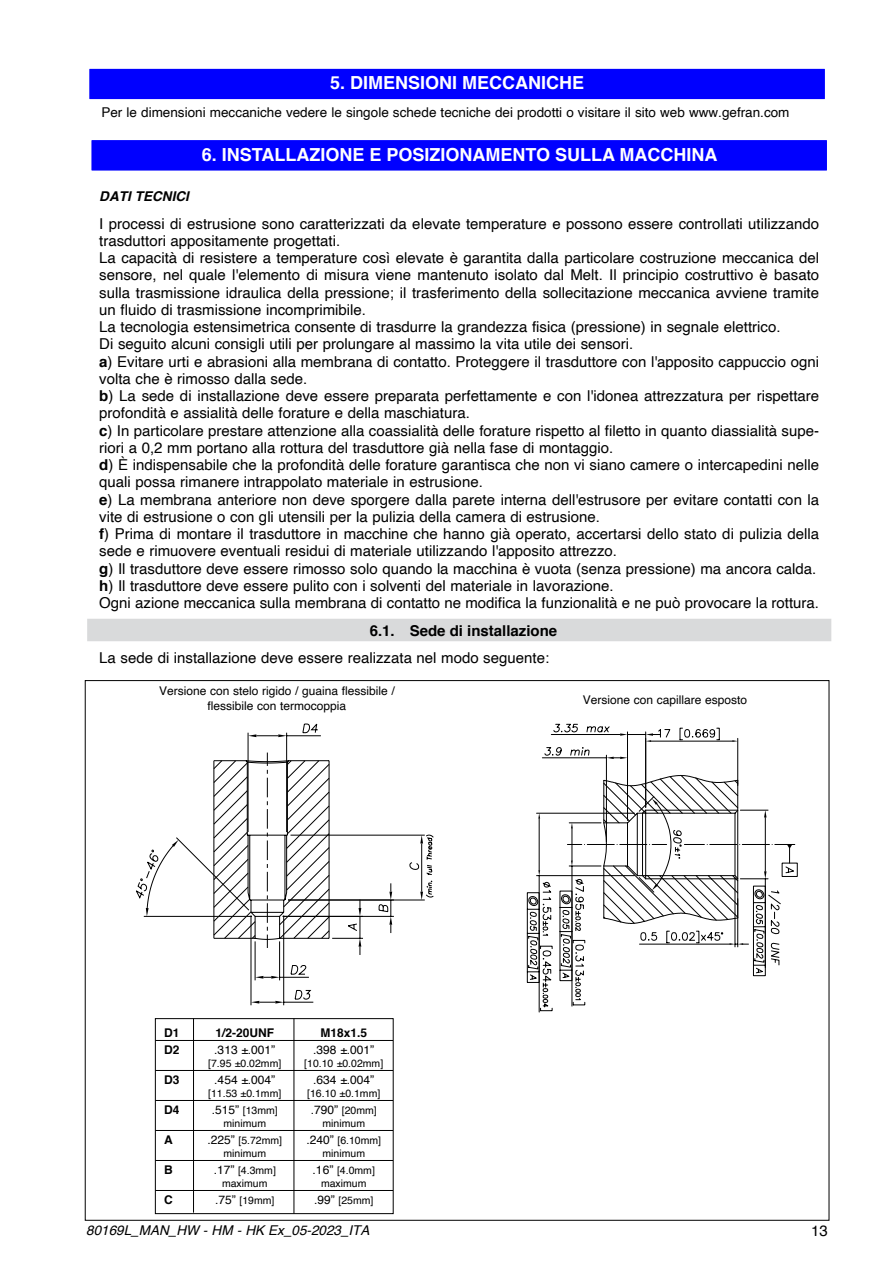
<style>
.page{position:relative;width:893px;height:1263px;background:#fff}
.page>*{position:absolute;margin:0;border:0;box-sizing:border-box;transform-origin:0 0}
.t1{font:700 18px "Helvetica";color:#fff}
.t2{font:15px/17.2px "Helvetica";color:#000}
.t3{font:700 15px "Helvetica";color:#000}
.t4{font:13.5px "Helvetica";color:#000}
.t5{font:italic 13.5px "Helvetica";color:#000}
.t6{font:italic 700 13.5px "Helvetica";color:#000}
.t7{font:12px/14.4px "Helvetica";color:#000;text-align:center}
.t8{font:700 12px "Helvetica";color:#000}
.t9{font:10.5px "Helvetica";color:#000}
.s1{font-weight:700}
.s2{font-size:12px}
</style>
<div class="page">
<hr style="left:155px;top:1040px;width:238px;height:1px;background:#000">
<hr style="left:155px;top:1070px;width:238px;height:1px;background:#000">
<hr style="left:155px;top:1100px;width:238px;height:1px;background:#000">
<hr style="left:155px;top:1130px;width:238px;height:1px;background:#000">
<hr style="left:155px;top:1160px;width:238px;height:1px;background:#000">
<hr style="left:155px;top:1190px;width:238px;height:1px;background:#000">
<div style="left:155px;top:1018px;width:238px;height:196px;border:1px solid #000"></div>
<hr style="left:294px;top:1018px;width:1px;height:195px;background:#000">
<hr style="left:193px;top:1018px;width:1px;height:194px;background:#000">
<div style="left:90px;top:69px;width:735px;height:30px;background:#00f"></div>
<svg style="left:527px;top:892px;width:9px;height:90px"></svg>
<svg style="left:536px;top:724px;width:261px;height:288px"></svg>
<hr style="left:248px;top:733px;width:1px;height:99px;background:#000">
<hr style="left:286px;top:733px;width:1px;height:99px;background:#000">
<hr style="left:287px;top:735px;width:34px;height:1px;background:#000">
<svg style="left:303px;top:724px;width:15px;height:9px"></svg>
<svg style="left:248px;top:734px;width:40px;height:3px"></svg>
<hr style="left:255px;top:941px;width:1px;height:39px;background:#000">
<hr style="left:279px;top:941px;width:1px;height:39px;background:#000">
<svg style="left:255px;top:965px;width:54px;height:14px"></svg>
<hr style="left:251px;top:915px;width:1px;height:90px;background:#000">
<hr style="left:283px;top:915px;width:1px;height:90px;background:#000">
<svg style="left:251px;top:990px;width:62px;height:13px"></svg>
<svg style="left:136px;top:752px;width:297px;height:203px"></svg>
<div style="left:92px;top:140px;width:735px;height:30px;background:#00f"></div>
<div style="left:87px;top:619px;width:744px;height:22px;background:#d9dadb"></div>
<p class="t1" style="left:330px;top:68px;width:256px">5. DIMENSIONI MECCANICHE</p>
<p class="t4" style="left:101px;top:102px;width:690px">Per le dimensioni meccaniche vedere le singole schede tecniche dei prodotti o visitare il sito web www.gefran.com</p>
<p class="t1" style="left:202px;top:140px;width:517px">6. INSTALLAZIONE E POSIZIONAMENTO SULLA MACCHINA</p>
<p class="t6" style="left:99px;top:187px;width:91px">DATI TECNICI</p>
<p class="t2" style="left:99px;top:215px;width:721px">I processi di estrusione sono caratterizzati da elevate temperature e possono essere controllati utilizzando trasduttori appositamente progettati.<br>La capacità di resistere a temperature così elevate è garantita dalla particolare costruzione meccanica del sensore, nel quale l'elemento di misura viene mantenuto isolato dal Melt. Il principio costruttivo è basato sulla trasmissione idraulica della pressione; il trasferimento della sollecitazione meccanica avviene tramite un fluido di trasmissione incomprimibile.<br>La tecnologia estensimetrica consente di trasdurre la grandezza fisica (pressione) in segnale elettrico.<br>Di seguito alcuni consigli utili per prolungare al massimo la vita utile dei sensori.<br><span class="s1">a</span>) Evitare urti e abrasioni alla membrana di contatto. Proteggere il trasduttore con l'apposito cappuccio ogni volta che è rimosso dalla sede.<br><span class="s1">b</span>) La sede di installazione deve essere preparata perfettamente e con l'idonea attrezzatura per rispettare profondità e assialità delle forature e della maschiatura.<br><span class="s1">c</span>) In particolare prestare attenzione alla coassialità delle forature rispetto al filetto in quanto diassialità supe&shy;riori a 0,2 mm portano alla rottura del trasduttore già nella fase di montaggio.<br><span class="s1">d</span>) È indispensabile che la profondità delle forature garantisca che non vi siano camere o intercapedini nelle quali possa rimanere intrappolato materiale in estrusione.<br><span class="s1">e</span>) La membrana anteriore non deve sporgere dalla parete interna dell'estrusore per evitare contatti con la vite di estrusione o con gli utensili per la pulizia della camera di estrusione.<br><span class="s1">f</span>) Prima di montare il trasduttore in macchine che hanno già operato, accertarsi dello stato di pulizia della sede e rimuovere eventuali residui di materiale utilizzando l'apposito attrezzo.<br><span class="s1">g</span>) Il trasduttore deve essere rimosso solo quando la macchina è vuota (senza pressione) ma ancora calda. <span class="s1">h</span>) Il trasduttore deve essere pulito con i solventi del materiale in lavorazione.<br>Ogni azione meccanica sulla membrana di contatto ne modifica la funzionalità e ne può provocare la rottura.</p>
<p class="t3" style="left:370px;top:619px;width:189px">6.1. Sede di installazione</p>
<p class="t2" style="left:99px;top:650px;width:451px">La sede di installazione deve essere realizzata nel modo seguente:</p>
<p class="t7" style="left:159px;top:684px;width:237px">Versione con stelo rigido / guaina flessibile / flessibile con termocoppia</p>
<p class="t7" style="left:583px;top:693px;width:166px">Versione con capillare esposto</p>
<p class="t8" style="left:164px;top:1023px;width:17px">D1</p>
<p class="t8" style="left:215px;top:1023px;width:60px">1/2-20UNF</p>
<p class="t8" style="left:320px;top:1023px;width:48px">M18x1.5</p>
<p class="t8" style="left:164px;top:1040px;width:17px">D2</p>
<p class="t7" style="left:214px;top:1043px;width:62px">.313 ±.001”</p>
<p class="t7" style="left:313px;top:1043px;width:62px">.398 ±.001”</p>
<p class="t9" style="left:208px;top:1055px;width:75px">[7.95 ±0.02mm]</p>
<p class="t9" style="left:304px;top:1055px;width:81px">[10.10 ±0.02mm]</p>
<p class="t8" style="left:164px;top:1070px;width:17px">D3</p>
<p class="t7" style="left:214px;top:1073px;width:62px">.454 ±.004”</p>
<p class="t7" style="left:313px;top:1073px;width:62px">.634 ±.004”</p>
<p class="t9" style="left:208px;top:1085px;width:75px">[11.53 ±0.1mm]</p>
<p class="t9" style="left:307px;top:1085px;width:75px">[16.10 ±0.1mm]</p>
<p class="t8" style="left:164px;top:1100px;width:17px">D4</p>
<p class="t9" style="left:212px;top:1102px;width:68px"><span class="s2">.515”</span> [13mm]</p>
<p class="t9" style="left:311px;top:1102px;width:68px"><span class="s2">.790”</span> [20mm]</p>
<p class="t9" style="left:223px;top:1115px;width:44px">minimum</p>
<p class="t9" style="left:322px;top:1115px;width:44px">minimum</p>
<p class="t8" style="left:164px;top:1130px;width:10px">A</p>
<p class="t9" style="left:207px;top:1132px;width:76px"><span class="s2">.225”</span> [5.72mm]</p>
<p class="t9" style="left:306px;top:1132px;width:76px"><span class="s2">.240”</span> [6.10mm]</p>
<p class="t9" style="left:223px;top:1145px;width:44px">minimum</p>
<p class="t9" style="left:322px;top:1145px;width:44px">minimum</p>
<p class="t8" style="left:164px;top:1160px;width:10px">B</p>
<p class="t9" style="left:214px;top:1162px;width:64px"><span class="s2">.17”</span> [4.3mm]</p>
<p class="t9" style="left:313px;top:1162px;width:64px"><span class="s2">.16”</span> [4.0mm]</p>
<p class="t9" style="left:222px;top:1175px;width:47px">maximum</p>
<p class="t9" style="left:321px;top:1175px;width:47px">maximum</p>
<p class="t8" style="left:164px;top:1190px;width:10px">C</p>
<p class="t9" style="left:215px;top:1192px;width:61px"><span class="s2">.75”</span> [19mm]</p>
<p class="t9" style="left:314px;top:1192px;width:61px"><span class="s2">.99”</span> [25mm]</p>
<p class="t5" style="left:86px;top:1220px;width:285px">80169L_MAN_HW - HM - HK Ex_05-2023_ITA</p>
<p class="t2" style="left:811px;top:1222px;width:18px">13</p>
</div>
